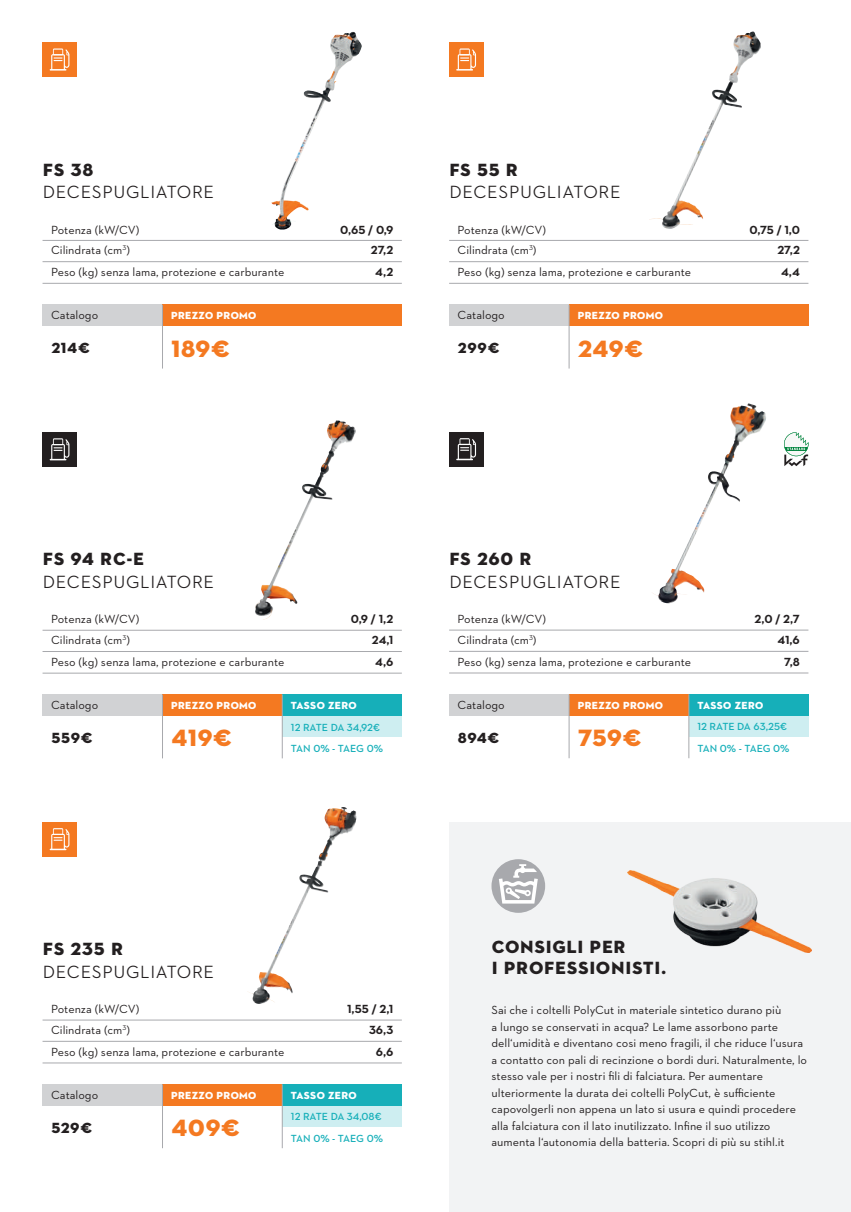
<style>
.page{position:relative;width:851px;height:1212px;background:#fff}
.page>*{position:absolute;margin:0;border:0;box-sizing:border-box;transform-origin:0 0}
.t1{font:24px "STIHL Contraface Display Titling";letter-spacing:-.035em;color:#f47921}
.t2{font:500 18px "STIHL Contraface Display";color:#231f20}
.t3{font:18px/21.6px "STIHL Contraface Display Titling";color:#231f20}
.t4{font:15px "STIHL Contraface Display Titling";letter-spacing:-.005em;color:#231f20}
.t5{font:12px/16.5px "STIHL Contraface Text";color:#231f20}
.t6{font:700 12px/21.3px "STIHL Contraface Text";color:#231f20;text-align:right}
.t7{font:10.5px "STIHL Contraface Display Titling";letter-spacing:-.025em;color:#fff}
.t8{font:10.5px "STIHL Contraface Text Demi";color:#16afb9}
</style>
<div class="page">
<div style="left:449px;top:822px;width:401px;height:390px;background:#f2f3f4"></div>
<hr style="left:43px;top:240px;width:359px;height:1px;background:#a8a9ad">
<hr style="left:43px;top:261px;width:359px;height:1px;background:#a8a9ad">
<hr style="left:43px;top:283px;width:359px;height:1px;background:#a8a9ad">
<div style="left:43px;top:305px;width:119px;height:21px;background:#d1d2d4"></div>
<div style="left:162px;top:305px;width:240px;height:21px;background:#f47921"></div>
<hr style="left:162px;top:305px;width:1px;height:64px;background:#a8a9ad">
<div style="left:43px;top:43px;width:34px;height:34px;background:#f47921"></div>
<svg style="left:50px;top:48px;width:19px;height:23px"></svg>
<hr style="left:449px;top:240px;width:359px;height:1px;background:#a8a9ad">
<hr style="left:449px;top:261px;width:359px;height:1px;background:#a8a9ad">
<hr style="left:449px;top:283px;width:359px;height:1px;background:#a8a9ad">
<div style="left:449px;top:305px;width:120px;height:21px;background:#d1d2d4"></div>
<div style="left:569px;top:305px;width:239px;height:21px;background:#f47921"></div>
<hr style="left:568px;top:305px;width:1px;height:64px;background:#a8a9ad">
<div style="left:449px;top:43px;width:34px;height:34px;background:#f47921"></div>
<svg style="left:456px;top:48px;width:20px;height:23px"></svg>
<img style="left:271px;top:33px;width:79px;height:197px">
<img style="left:649px;top:32px;width:103px;height:196px">
<hr style="left:43px;top:630px;width:359px;height:1px;background:#a8a9ad">
<hr style="left:43px;top:651px;width:359px;height:1px;background:#a8a9ad">
<hr style="left:43px;top:673px;width:359px;height:1px;background:#a8a9ad">
<div style="left:43px;top:694px;width:119px;height:22px;background:#d1d2d4"></div>
<div style="left:162px;top:694px;width:240px;height:22px;background:#f47921"></div>
<hr style="left:162px;top:694px;width:1px;height:64px;background:#a8a9ad">
<div style="left:282px;top:716px;width:120px;height:21px;background:#ceeef1"></div>
<div style="left:282px;top:694px;width:120px;height:22px;background:#16afb9"></div>
<div style="left:43px;top:432px;width:34px;height:34px;background:#231f20"></div>
<svg style="left:50px;top:438px;width:19px;height:22px"></svg>
<hr style="left:282px;top:694px;width:1px;height:64px;background:#a8a9ad">
<img style="left:255px;top:421px;width:81px;height:199px">
<hr style="left:43px;top:1020px;width:359px;height:1px;background:#a8a9ad">
<hr style="left:43px;top:1041px;width:359px;height:1px;background:#a8a9ad">
<hr style="left:43px;top:1063px;width:359px;height:1px;background:#a8a9ad">
<div style="left:43px;top:1084px;width:119px;height:22px;background:#d1d2d4"></div>
<div style="left:162px;top:1084px;width:240px;height:22px;background:#f47921"></div>
<hr style="left:162px;top:1084px;width:1px;height:64px;background:#a8a9ad">
<div style="left:282px;top:1105px;width:120px;height:22px;background:#ceeef1"></div>
<div style="left:282px;top:1084px;width:120px;height:22px;background:#16afb9"></div>
<div style="left:43px;top:822px;width:34px;height:34px;background:#f47921"></div>
<svg style="left:50px;top:828px;width:19px;height:22px"></svg>
<hr style="left:282px;top:1084px;width:1px;height:64px;background:#a8a9ad">
<img style="left:299px;top:807px;width:45px;height:77px">
<hr style="left:449px;top:630px;width:359px;height:1px;background:#a8a9ad">
<hr style="left:449px;top:651px;width:359px;height:1px;background:#a8a9ad">
<hr style="left:449px;top:673px;width:359px;height:1px;background:#a8a9ad">
<div style="left:449px;top:694px;width:120px;height:22px;background:#d1d2d4"></div>
<div style="left:569px;top:694px;width:239px;height:22px;background:#f47921"></div>
<hr style="left:568px;top:694px;width:1px;height:64px;background:#a8a9ad">
<div style="left:689px;top:715px;width:119px;height:22px;background:#ceeef1"></div>
<div style="left:688px;top:694px;width:120px;height:22px;background:#16afb9"></div>
<div style="left:449px;top:432px;width:34px;height:34px;background:#231f20"></div>
<svg style="left:456px;top:438px;width:20px;height:22px"></svg>
<hr style="left:688px;top:694px;width:1px;height:64px;background:#a8a9ad">
<img style="left:653px;top:403px;width:99px;height:200px">
<div style="left:491px;top:859px;width:54px;height:54px;background:#a8a9ad;border-radius:50%"></div>
<svg style="left:498px;top:864px;width:39px;height:39px"></svg>
<svg style="left:784px;top:432px;width:24px;height:34px"></svg>
<img style="left:627px;top:871px;width:184px;height:81px">
<h2 class="t3" style="left:43px;top:159px;width:53px">FS 38</h2>
<h2 class="t2" style="left:43px;top:182px;width:173px">DECESPUGLIATORE</h2>
<p class="t5" style="left:51px;top:219px;width:90px;line-height:20.9px">Potenza (kW/CV)<br>Cilindrata (cm<sup>3</sup>)</p>
<p class="t6" style="left:340px;top:219px;width:55px">0,65 / 0,9<br>27,2<br>4,2</p>
<p class="t5" style="left:51px;top:306px;width:49px">Catalogo</p>
<p class="t7" style="left:171px;top:309px;width:87px">PREZZO PROMO</p>
<p class="t4" style="left:51px;top:338px;width:41px">214€</p>
<p class="t5" style="left:51px;top:264px;width:235px">Peso (kg) senza lama, protezione e carburante</p>
<h1 class="t1" style="left:171px;top:333px;width:61px">189€</h1>
<h2 class="t3" style="left:449px;top:159px;width:71px">FS 55 R</h2>
<h2 class="t2" style="left:449px;top:182px;width:173px">DECESPUGLIATORE</h2>
<p class="t5" style="left:457px;top:219px;width:90px;line-height:20.9px">Potenza (kW/CV)<br>Cilindrata (cm<sup>3</sup>)</p>
<p class="t6" style="left:749px;top:219px;width:52px">0,75 / 1,0<br>27,2<br>4,4</p>
<p class="t5" style="left:457px;top:306px;width:49px">Catalogo</p>
<p class="t7" style="left:577px;top:309px;width:87px">PREZZO PROMO</p>
<p class="t4" style="left:457px;top:338px;width:44px">299€</p>
<p class="t5" style="left:457px;top:264px;width:235px">Peso (kg) senza lama, protezione e carburante</p>
<h1 class="t1" style="left:577px;top:333px;width:68px">249€</h1>
<h2 class="t3" style="left:43px;top:548px;width:103px">FS 94 RC-E</h2>
<h2 class="t2" style="left:43px;top:572px;width:173px">DECESPUGLIATORE</h2>
<p class="t5" style="left:51px;top:609px;width:90px;line-height:20.9px">Potenza (kW/CV)<br>Cilindrata (cm<sup>3</sup>)</p>
<p class="t6" style="left:372px;top:608px;width:23px;text-align:justify;text-indent:-21px">0,9 / 1,2<br>24,1<br>4,6</p>
<p class="t5" style="left:51px;top:653px;width:235px">Peso (kg) senza lama, protezione e carburante</p>
<h2 class="t3" style="left:449px;top:548px;width:84px">FS 260 R</h2>
<h2 class="t2" style="left:449px;top:572px;width:173px">DECESPUGLIATORE</h2>
<p class="t5" style="left:457px;top:608px;width:90px;line-height:20.9px">Potenza (kW/CV)<br>Cilindrata (cm<sup>3</sup>)</p>
<p class="t6" style="left:754px;top:608px;width:47px">2,0 / 2,7<br>41,6<br>7,8</p>
<p class="t5" style="left:457px;top:653px;width:235px">Peso (kg) senza lama, protezione e carburante</p>
<p class="t5" style="left:51px;top:696px;width:49px">Catalogo</p>
<p class="t7" style="left:171px;top:699px;width:87px">PREZZO PROMO</p>
<p class="t4" style="left:51px;top:728px;width:43px">559€</p>
<h1 class="t1" style="left:171px;top:723px;width:63px">419€</h1>
<p class="t7" style="left:290px;top:699px;width:68px">TASSO ZERO</p>
<p class="t8" style="left:291px;top:742px;width:94px">TAN 0% - TAEG 0%</p>
<p class="t8" style="left:291px;top:720px;width:91px">12 RATE DA 34,92€</p>
<p class="t5" style="left:457px;top:696px;width:49px">Catalogo</p>
<p class="t7" style="left:577px;top:699px;width:87px">PREZZO PROMO</p>
<p class="t4" style="left:457px;top:728px;width:43px">894€</p>
<h1 class="t1" style="left:577px;top:723px;width:66px">759€</h1>
<p class="t7" style="left:697px;top:699px;width:68px">TASSO ZERO</p>
<p class="t8" style="left:697px;top:741px;width:94px">TAN 0% - TAEG 0%</p>
<p class="t8" style="left:697px;top:720px;width:91px">12 RATE DA 63,25€</p>
<h2 class="t3" style="left:43px;top:938px;width:82px">FS 235 R</h2>
<h2 class="t2" style="left:43px;top:962px;width:173px">DECESPUGLIATORE</h2>
<p class="t5" style="left:51px;top:998px;width:90px;line-height:20.9px">Potenza (kW/CV)<br>Cilindrata (cm<sup>3</sup>)</p>
<p class="t6" style="left:347px;top:998px;width:48px">1,55 / 2,1<br>36,3<br>6,6</p>
<p class="t5" style="left:51px;top:1043px;width:235px">Peso (kg) senza lama, protezione e carburante</p>
<p class="t5" style="left:51px;top:1086px;width:49px">Catalogo</p>
<p class="t7" style="left:171px;top:1089px;width:87px">PREZZO PROMO</p>
<p class="t4" style="left:51px;top:1118px;width:43px">529€</p>
<h1 class="t1" style="left:171px;top:1113px;width:71px">409€</h1>
<p class="t7" style="left:290px;top:1089px;width:68px">TASSO ZERO</p>
<p class="t8" style="left:291px;top:1131px;width:94px">TAN 0% - TAEG 0%</p>
<p class="t8" style="left:291px;top:1110px;width:92px">12 RATE DA 34,08€</p>
<h2 class="t3" style="left:491px;top:936px;width:177px">CONSIGLI PER<br>I PROFESSIONISTI.</h2>
<p class="t5" style="left:491px;top:1001px;width:317px">Sai che i coltelli PolyCut in materiale sintetico durano più<br>a lungo se conservati in acqua? Le lame assorbono parte dell‘umidità e diventano cosi meno fragili, il che riduce l‘usura a contatto con pali di recinzione o bordi duri. Naturalmente, lo stesso vale per i nostri fili di falciatura. Per aumentare ulteriormente la durata dei coltelli PolyCut, è sufficiente capovolgerli non appena un lato si usura e quindi procedere alla falciatura con il lato inutilizzato. Infine il suo utilizzo aumenta l‘autonomia della batteria. Scopri di più su stihl.it</p>
</div>
